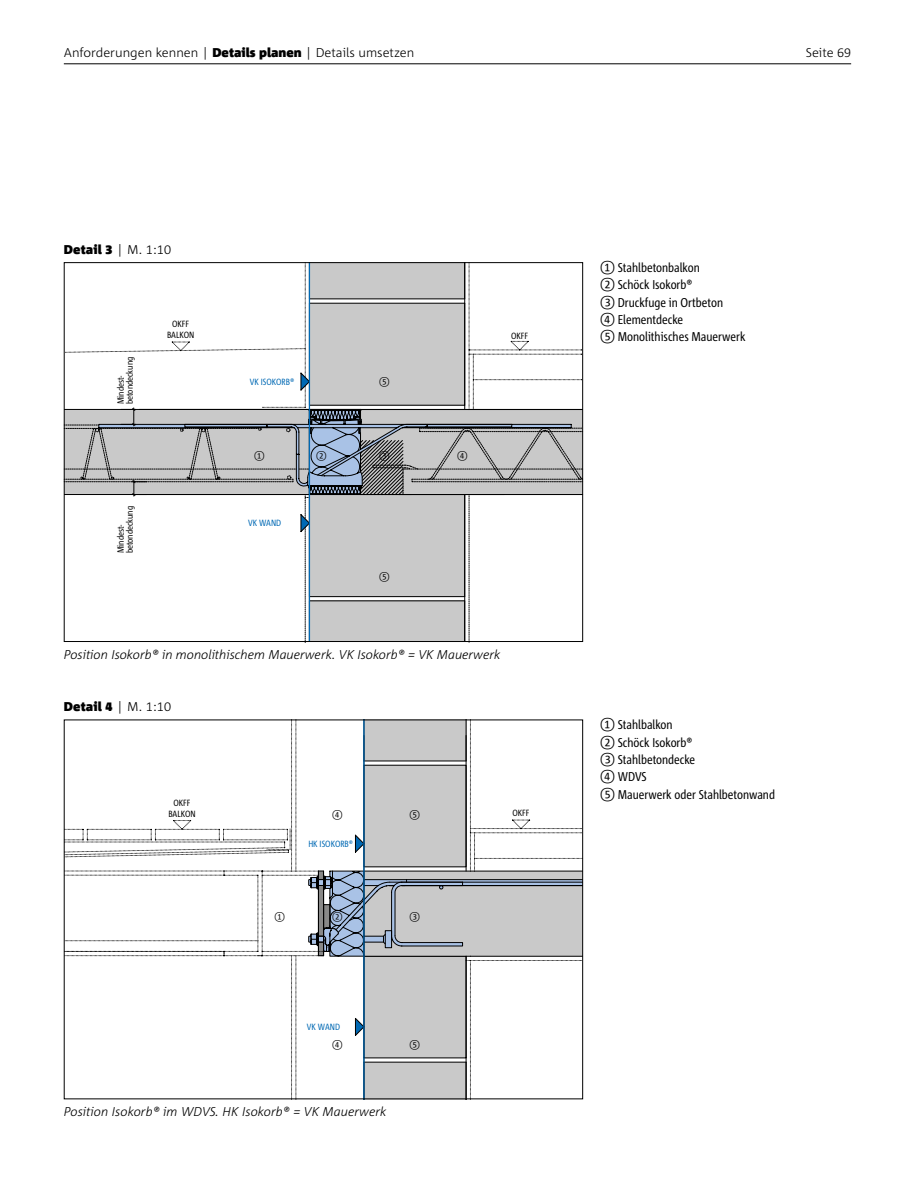
<style>
.page{position:relative;width:915px;height:1191px;background:#fff}
.page>*{position:absolute;margin:0;border:0;box-sizing:border-box;transform-origin:0 0}
.t1{font:condensed 12.75px/17.2px "Corpid Schoeck";color:#000}
.t2{font:italic 300 12.75px "Corpid Schoeck";letter-spacing:-.005em;color:#000}
.t3{font:300 12.75px "Corpid Schoeck";color:#000}
.t4{font:900 12.75px "Corpid Schoeck";letter-spacing:.01em;color:#000}
.t5{font:9px/10.9px "Corpid Cd Schoeck";color:#000;text-align:center}
.t6{font:9px "Corpid Cd Schoeck";color:#0069b4}
.s1{font-weight:900}
.s2{font-weight:300}
</style>
<div class="page">
<hr style="left:64px;top:63px;width:786px;height:1px;background:#000">
<svg style="left:66px;top:264px;width:515px;height:376px"></svg>
<svg style="left:64px;top:721px;width:519px;height:379px"></svg>
<hr style="left:363px;top:719px;width:1px;height:380px;background:#0069b4">
<p class="t3" style="left:64px;top:44px;width:352px">Anforderungen kennen | <span class="s1">Details planen</span> | Details umsetzen</p>
<p class="t3" style="left:805px;top:44px;width:47px">Seite 69</p>
<p class="t4" style="left:64px;top:241px;width:109px">Detail 3 <span class="s2">| M. 1:10</span></p>
<p class="t5" style="left:116px;top:404px;width:49px;line-height:8.9px;text-align:left;rotate:-90deg">Mindest&shy;betondeckung</p>
<p class="t5" style="left:167px;top:318px;width:29px">OKFF<br>BALKON</p>
<p class="t5" style="left:116px;top:553px;width:49px;line-height:8.9px;text-align:left;rotate:-90deg">Mindest&shy;betondeckung</p>
<p class="t6" style="left:250px;top:376px;width:46px">VK ISOKORB®</p>
<p class="t5" style="left:379px;top:376px;width:13px">⑤</p>
<p class="t5" style="left:316px;top:450px;width:13px">②</p>
<p class="t5" style="left:254px;top:450px;width:13px">①</p>
<p class="t5" style="left:379px;top:450px;width:13px">③</p>
<p class="t5" style="left:457px;top:450px;width:13px">④</p>
<p class="t6" style="left:248px;top:517px;width:35px">VK WAND</p>
<p class="t5" style="left:379px;top:571px;width:13px">⑤</p>
<p class="t5" style="left:511px;top:330px;width:19px">OKFF</p>
<p class="t2" style="left:64px;top:646px;width:438px">Position Isokorb® in monolithischem Mauerwerk. VK Isokorb® = VK Mauerwerk</p>
<p class="t4" style="left:64px;top:698px;width:109px">Detail 4 <span class="s2">| M. 1:10</span></p>
<p class="t5" style="left:168px;top:797px;width:29px">OKFF<br>BALKON</p>
<p class="t5" style="left:332px;top:809px;width:13px">④</p>
<p class="t5" style="left:409px;top:809px;width:13px">⑤</p>
<p class="t6" style="left:308px;top:838px;width:46px">HK ISOKORB®</p>
<p class="t5" style="left:274px;top:911px;width:13px">①</p>
<p class="t5" style="left:332px;top:911px;width:13px">②</p>
<p class="t5" style="left:409px;top:911px;width:13px">③</p>
<p class="t5" style="left:512px;top:807px;width:19px">OKFF</p>
<p class="t6" style="left:307px;top:1021px;width:35px">VK WAND</p>
<p class="t5" style="left:332px;top:1039px;width:13px">④</p>
<p class="t2" style="left:64px;top:1104px;width:324px">Position Isokorb® im WDVS. HK Isokorb® = VK Mauerwerk</p>
<p class="t5" style="left:409px;top:1039px;width:13px">⑤</p>
<p class="t1" style="left:600px;top:259px;width:147px">① Stahlbetonbalkon<br>② Schöck Isokorb®<br>③ Druckfuge in Ortbeton<br>④ Elementdecke<br>⑤ Monolithisches Mauerwerk</p>
<p class="t1" style="left:600px;top:716px;width:176px">① Stahlbalkon<br>② Schöck Isokorb®<br>③ Stahlbetondecke<br>④ WDVS<br>⑤ Mauerwerk oder Stahlbetonwand</p>
</div>
